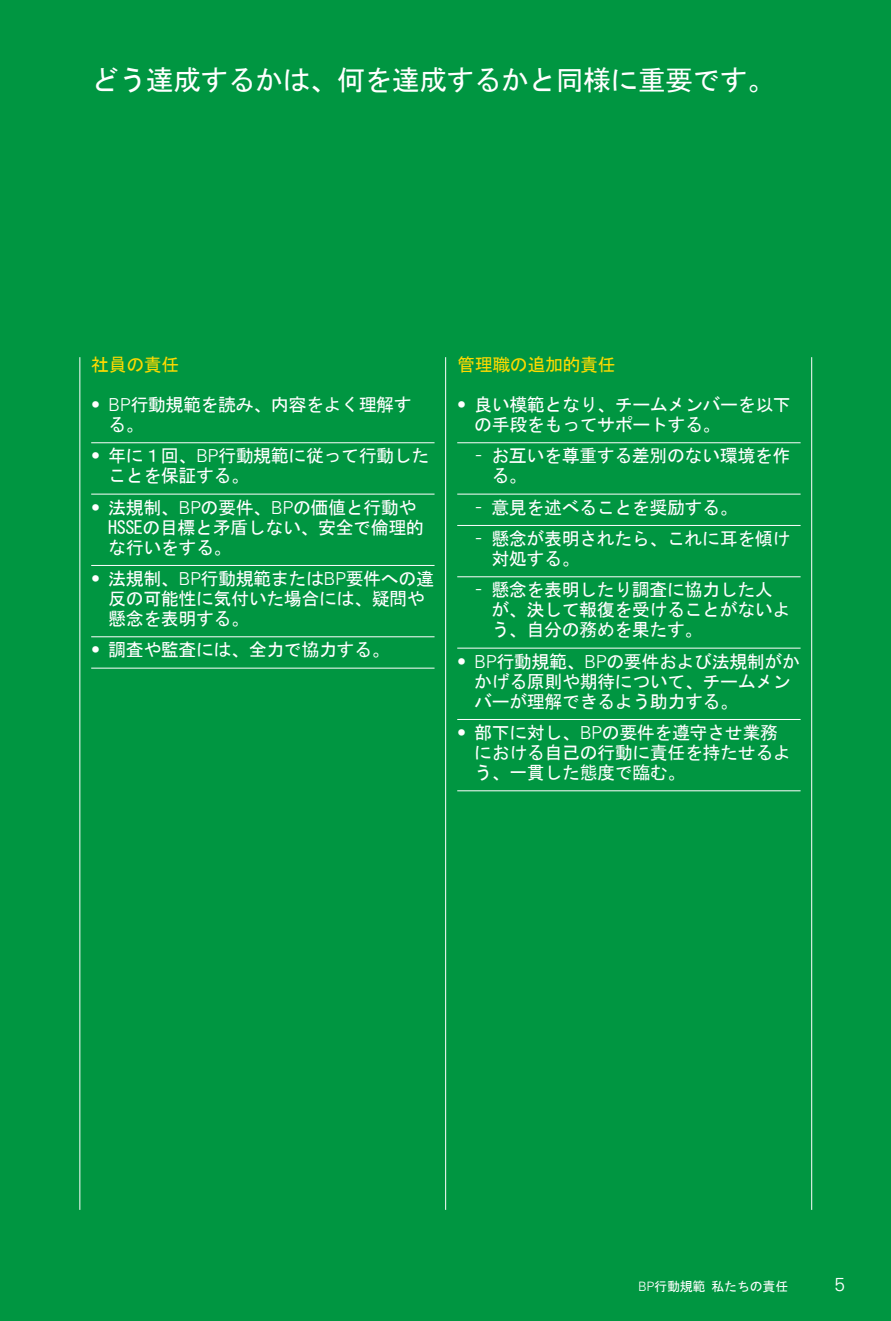
<style>
.page{position:relative;width:891px;height:1321px;background:#fff}
.page>*{position:absolute;margin:0;border:0;box-sizing:border-box;transform-origin:0 0}
.t1{font:28px "MS Gothic";letter-spacing:-.025em;color:#fff}
.t2{font:300 19px "Univers LT";color:#fff}
.t3{font:18px/20px "MS Gothic";letter-spacing:-.025em;color:#fff}
.t4{font:18px "MS Gothic";letter-spacing:-.025em;color:#ffda00}
.t5{font:13px "MS Gothic";letter-spacing:-.02em;color:#fff}
.s1{font-family:"Univers LT";font-weight:300}
</style>
<div class="page">
<div style="left:0;top:0;width:890px;height:1321px;background:#009641"></div>
<hr style="left:445px;top:357px;width:1px;height:853px;background:#fff">
<hr style="left:810px;top:357px;width:1px;height:853px;background:#fff">
<hr style="left:79px;top:357px;width:1px;height:853px;background:#fff">
<hr style="left:91px;top:442px;width:343px;height:1px;background:#fff">
<hr style="left:91px;top:494px;width:343px;height:1px;background:#fff">
<hr style="left:91px;top:565px;width:343px;height:1px;background:#fff">
<hr style="left:91px;top:636px;width:343px;height:1px;background:#fff">
<hr style="left:91px;top:668px;width:343px;height:1px;background:#fff">
<hr style="left:457px;top:442px;width:343px;height:1px;background:#fff">
<hr style="left:457px;top:494px;width:343px;height:1px;background:#fff">
<hr style="left:457px;top:525px;width:343px;height:1px;background:#fff">
<hr style="left:457px;top:576px;width:343px;height:1px;background:#fff">
<hr style="left:457px;top:648px;width:343px;height:1px;background:#fff">
<hr style="left:457px;top:719px;width:343px;height:1px;background:#fff">
<hr style="left:457px;top:790px;width:343px;height:1px;background:#fff">
<h1 class="t1" style="left:91px;top:66px;width:685px">どう達成するかは、何を達成するかと同様に重要です。</h1>
<p class="t4" style="left:91px;top:356px;width:90px">社員の責任</p>
<p class="t3" style="left:108px;top:395px;width:305px;text-indent:-17px"><span class="s1">• BP</span>行動規範を読み、内容をよく理解する。</p>
<p class="t3" style="left:108px;top:446px;width:322px;text-indent:-17px"><span class="s1">•</span> 年に１回、<span class="s1">BP</span>行動規範に従って行動したことを保証する。</p>
<p class="t3" style="left:108px;top:497px;width:317px;text-indent:-17px"><span class="s1">•</span> 法規制、<span class="s1">BP</span>の要件、<span class="s1">BP</span>の価値と行動や<br>HSSEの目標と矛盾しない、安全で倫理的な行いをする。</p>
<p class="t3" style="left:108px;top:569px;width:327px;text-indent:-17px"><span class="s1">•</span> 法規制、<span class="s1">BP</span>行動規範または<span class="s1">BP</span>要件への違反の可能性に気付いた場合には、疑問や懸念を表明する。</p>
<p class="t3" style="left:91px;top:640px;width:300px"><span class="s1">•</span> 調査や監査には、全力で協力する。</p>
<p class="t4" style="left:457px;top:356px;width:160px">管理職の追加的責任</p>
<p class="t3" style="left:474px;top:395px;width:318px;text-indent:-17px"><span class="s1">•</span> 良い模範となり、チームメンバーを以下の手段をもってサポートする。</p>
<p class="t3" style="left:491px;top:446px;width:300px;text-indent:-17px">– お互いを尊重する差別のない環境を作る。</p>
<p class="t3" style="left:474px;top:497px;width:265px">– 意見を述べることを奨励する。</p>
<p class="t3" style="left:491px;top:529px;width:300px;text-indent:-17px">– 懸念が表明されたら、これに耳を傾け対処する。</p>
<p class="t3" style="left:491px;top:580px;width:300px;text-indent:-17px">– 懸念を表明したり調査に協力した人が、決して報復を受けることがないよう、自分の務めを果たす。</p>
<p class="t3" style="left:474px;top:651px;width:327px;text-indent:-17px"><span class="s1">• BP</span>行動規範、<span class="s1">BP</span>の要件および法規制がかかげる原則や期待について、チームメンバーが理解できるよう助力する。</p>
<p class="t3" style="left:474px;top:723px;width:318px;text-indent:-17px"><span class="s1">•</span> 部下に対し、<span class="s1">BP</span>の要件を遵守させ業務における自己の行動に責任を持たせるよう、一貫した態度で臨む。</p>
<p class="t5" style="left:638px;top:1279px;width:151px"><span class="s1">BP</span>行動規範私たちの責任</p>
<p class="t2" style="left:834px;top:1272px;width:12px">5</p>
</div>
